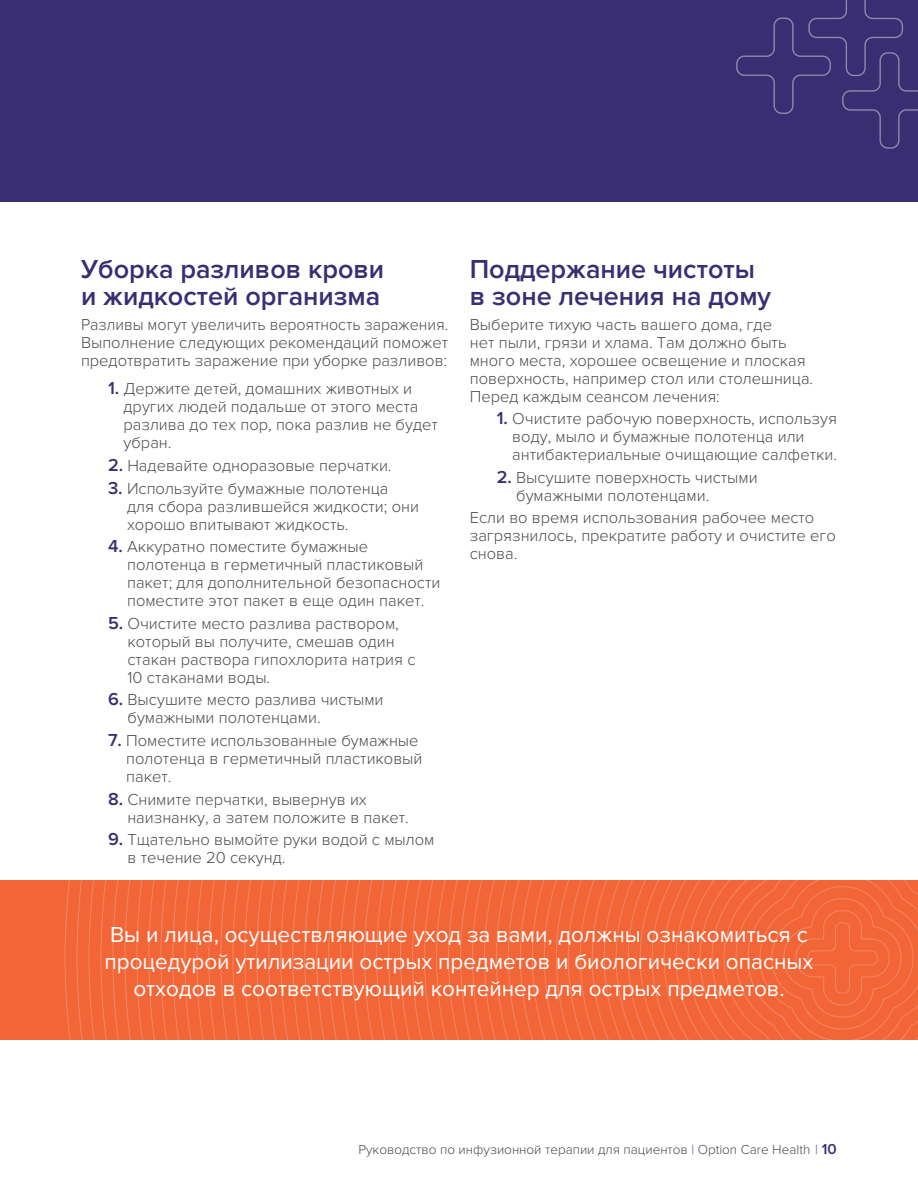
<style>
.page{position:relative;width:918px;height:1188px;background:#fff}
.page>*{position:absolute;margin:0;border:0;box-sizing:border-box;transform-origin:0 0}
.t1{font:600 27px/27px "Proxima Nova";color:#3a2e73}
.t2{font:22.5px/27px "Proxima Nova";color:#fff;text-align:center}
.t3{font:300 16.5px/18px "Proxima Nova";color:#4b4c4d}
.t4{font:300 13.5px "Proxima Nova";color:#4b4c4d}
.s1{font-weight:600;font-size:18px;color:#3a2e73}
.s2{color:#524580}
.s3{font-weight:600;font-size:15px;color:#3a2e73}
</style>
<div class="page">
<div style="left:0;top:0;width:918px;height:202px;background:#3a2e73"></div>
<div style="left:0;top:880px;width:918px;height:159px;background:#f26537"></div>
<svg style="left:556px;top:880px;width:12px;height:159px"></svg>
<svg style="left:568px;top:880px;width:12px;height:159px"></svg>
<svg style="left:580px;top:880px;width:12px;height:159px"></svg>
<svg style="left:592px;top:880px;width:12px;height:159px"></svg>
<svg style="left:604px;top:880px;width:12px;height:159px"></svg>
<svg style="left:616px;top:880px;width:12px;height:159px"></svg>
<svg style="left:628px;top:880px;width:12px;height:159px"></svg>
<svg style="left:640px;top:880px;width:12px;height:159px"></svg>
<svg style="left:652px;top:880px;width:266px;height:159px"></svg>
<svg style="left:736px;top:0;width:182px;height:149px"></svg>
<h1 class="t1" style="left:81px;top:256px;width:305px">Уборка разливов крови и жидкостей организма</h1>
<p class="t3" style="left:81px;top:315px;width:369px;text-align:justify">Разливы могут увеличить вероятность заражения.<br>Выполнение следующих рекомендаций поможет предотвратить заражение при уборке разливов:</p>
<p class="t3" style="left:124px;top:380px;width:316px;text-indent:-16px"><span class="s1">1.</span> Держите детей, домашних животных и других людей подальше от этого места разлива до тех пор, пока разлив не будет убран.</p>
<p class="t3" style="left:108px;top:457px;width:285px"><span class="s1">2.</span> Надевайте одноразовые перчатки.</p>
<p class="t3" style="left:127px;top:479px;width:294px;text-indent:-19px"><span class="s1">3.</span> Используйте бумажные полотенца для сбора разлившейся жидкости; они хорошо впитывают жидкость.</p>
<p class="t3" style="left:127px;top:538px;width:315px;text-indent:-19px"><span class="s1">4.</span> Аккуратно поместите бумажные полотенца в герметичный пластиковый пакет; для дополнительной безопасности поместите этот пакет в еще один пакет.</p>
<p class="t3" style="left:127px;top:614px;width:290px;text-indent:-19px"><span class="s1">5.</span> Очистите место разлива раствором, который вы получите, смешав один стакан раствора гипохлорита натрия с<br>10 стаканами воды.</p>
<p class="t3" style="left:128px;top:691px;width:258px;text-indent:-20px"><span class="s1">6.</span> Высушите место разлива чистыми бумажными полотенцами.</p>
<p class="t3" style="left:126px;top:732px;width:298px;text-indent:-18px"><span class="s1">7.</span> Поместите использованные бумажные полотенца в герметичный пластиковый пакет.</p>
<p class="t3" style="left:127px;top:790px;width:283px;text-indent:-19px"><span class="s1">8.</span> Снимите перчатки, вывернув их наизнанку, а затем положите в пакет.</p>
<p class="t3" style="left:128px;top:831px;width:308px;text-indent:-20px"><span class="s1">9.</span> Тщательно вымойте руки водой с мылом в течение 20 секунд.</p>
<h1 class="t1" style="left:470px;top:256px;width:303px">Поддержание чистоты в зоне лечения на дому</h1>
<p class="t3" style="left:470px;top:315px;width:345px">Выберите тихую часть вашего дома, где<br>нет пыли, грязи и хлама. Там должно быть много места, хорошее освещение и плоская поверхность, например стол или столешница.<br>Перед каждым сеансом лечения:</p>
<p class="t3" style="left:512px;top:410px;width:326px;text-indent:-16px"><span class="s1">1.</span> Очистите рабочую поверхность, используя воду, мыло и бумажные полотенца или антибактериальные очищающие салфетки.</p>
<p class="t3" style="left:516px;top:468px;width:243px;text-indent:-19px"><span class="s1">2.</span> Высушите поверхность чистыми бумажными полотенцами.</p>
<p class="t3" style="left:470px;top:509px;width:368px">Если во время использования рабочее место загрязнилось, прекратите работу и очистите его снова.</p>
<h2 class="t2" style="left:104px;top:921px;width:711px">Вы и лица, осуществляющие уход за вами, должны ознакомиться с процедурой утилизации острых предметов и биологически опасных отходов в соответствующий контейнер для острых предметов.</h2>
<p class="t4" style="left:358px;top:1141px;width:480px">Руководство по инфузионной терапии для пациентов <span class="s2">|</span> Option Care Health <span class="s2">|</span> <span class="s3">10</span></p>
</div>
